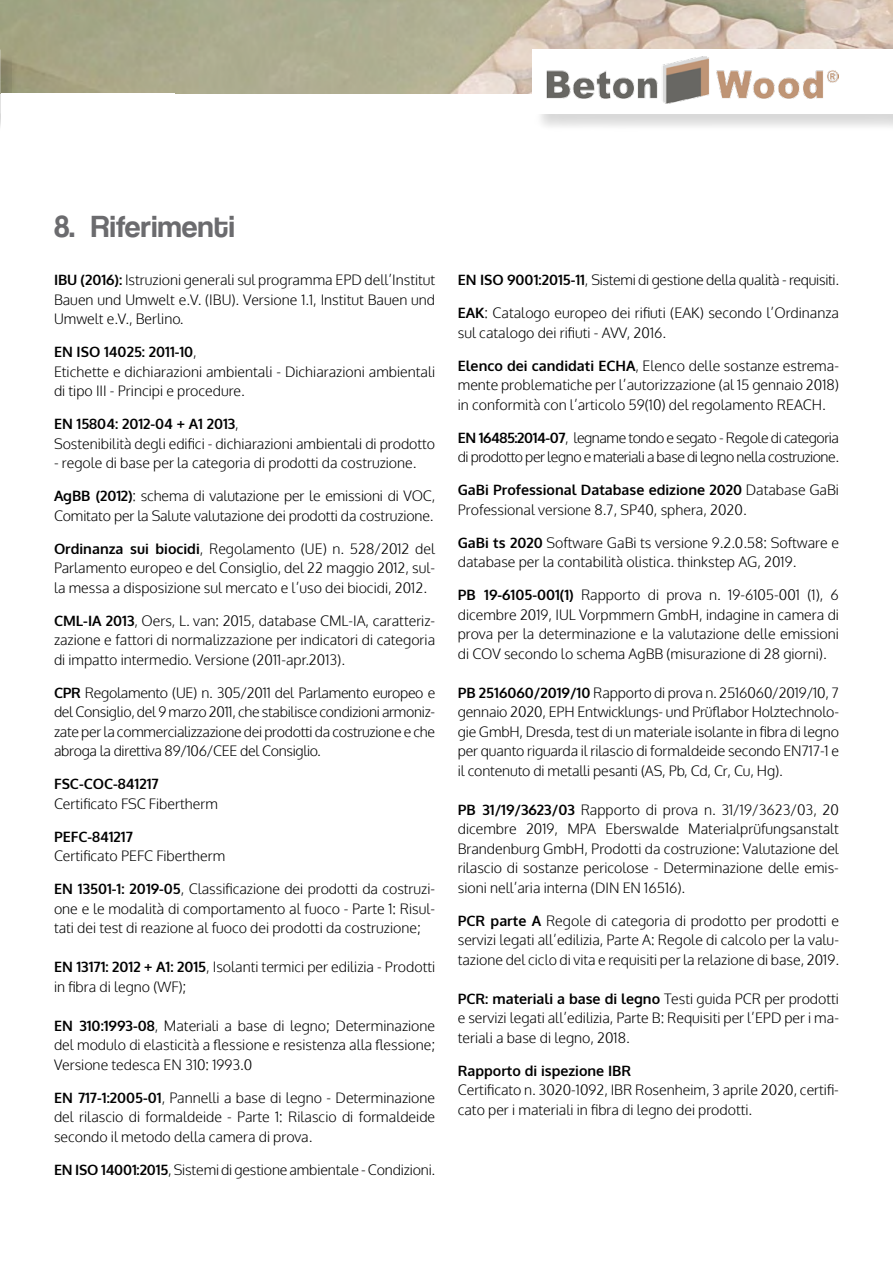
<style>
.page{position:relative;width:893px;height:1263px;background:#fff}
.page>*{position:absolute;margin:0;border:0;box-sizing:border-box;transform-origin:0 0}
.t1{font:31.5px "Coolvetica Rg";letter-spacing:.01em;color:#6b6b6e}
.t2{font:300 14.25px/19.5px "Oxygen";color:#000;text-align:justify}
.t3{font:300 14.25px/19.5px "Oxygen";letter-spacing:-.03em;color:#000}
.t4{font:300 14.25px "Oxygen";letter-spacing:-.02em;color:#000}
.t5{font:700 14.25px "Oxygen";color:#000}
.s1{font-weight:700}
</style>
<div class="page">
<img style="left:0;top:0;width:893px;height:94px">
<div style="left:535px;top:51px;width:358px;height:81px;background:#000;opacity:.15"></div>
<div style="left:533px;top:49px;width:360px;height:64px;background:#fff"></div>
<img style="left:546px;top:57px;width:293px;height:46px">
<div style="left:0;top:51px;width:19px;height:81px;background:#000;opacity:.15"></div>
<div style="left:2px;top:94px;width:173px;height:69px;background:#fff"></div>
<h1 class="t1" style="left:54px;top:207px;width:182px">8. Riferimenti</h1>
<p class="t2" style="left:54px;top:271px;width:383px"><span class="s1">IBU (2016):</span> Istruzioni generali sul programma EPD dell’Institut Bauen und Umwelt e.V. (IBU). Versione 1.1, Institut Bauen und Umwelt e.V., Berlino.</p>
<p class="t2" style="left:54px;top:343px;width:383px;text-align:left"><span class="s1">EN ISO 14025: 2011-10</span>,<br>Etichette e dichiarazioni ambientali - Dichiarazioni ambientali di tipo III - Principi e procedure.</p>
<p class="t2" style="left:54px;top:415px;width:383px"><span class="s1">EN 15804: 2012-04 + A1 2013</span>,<br>Sostenibilità degli edifici - dichiarazioni ambientali di prodotto</p>
<p class="t2" style="left:54px;top:454px;width:364px">- regole di base per la categoria di prodotti da costruzione.</p>
<p class="t2" style="left:54px;top:487px;width:383px"><span class="s1">AgBB (2012)</span>: schema di valutazione per le emissioni di VOC,<br>Comitato per la Salute valutazione dei prodotti da costruzione.</p>
<p class="t2" style="left:54px;top:539px;width:383px"><span class="s1">Ordinanza sui biocidi</span>, Regolamento (UE) n. 528/2012 del Parlamento europeo e del Consiglio, del 22 maggio 2012, sul&shy;la messa a disposizione sul mercato e l’uso dei biocidi, 2012.</p>
<p class="t2" style="left:54px;top:611px;width:383px"><span class="s1">CML-IA 2013</span>, Oers, L. van: 2015, database CML-IA, caratteriz&shy;zazione e fattori di normalizzazione per indicatori di categoria di impatto intermedio. Versione (2011-apr.2013).</p>
<p class="t2" style="left:54px;top:683px;width:383px"><span class="s1">CPR</span> Regolamento (UE) n. 305/2011 del Parlamento europeo e del Consiglio, del 9 marzo 2011, che stabilisce condizioni armoniz&shy;zate per la commercializzazione dei prodotti da costruzione e che abroga la direttiva 89/106/CEE del Consiglio.</p>
<p class="t5" style="left:54px;top:775px;width:106px">FSC-COC-841217</p>
<p class="t2" style="left:54px;top:794px;width:165px">Certificato FSC Fibertherm</p>
<p class="t5" style="left:54px;top:828px;width:80px">PEFC-841217</p>
<p class="t2" style="left:54px;top:847px;width:173px">Certificato PEFC Fibertherm</p>
<p class="t2" style="left:54px;top:880px;width:383px"><span class="s1">EN 13501-1: 2019-05</span>, Classificazione dei prodotti da costruzi&shy;one e le modalità di comportamento al fuoco - Parte 1: Risul&shy;tati dei test di reazione al fuoco dei prodotti da costruzione;</p>
<p class="t2" style="left:54px;top:958px;width:383px"><span class="s1">EN 13171: 2012 + A1: 2015</span>, Isolanti termici per edilizia - Prodotti in fibra di legno (WF);</p>
<p class="t2" style="left:54px;top:1016px;width:383px"><span class="s1">EN 310:1993-08</span>, Materiali a base di legno; Determinazione del modulo di elasticità a flessione e resistenza alla flessione; Versione tedesca EN 310: 1993.0</p>
<p class="t2" style="left:54px;top:1088px;width:383px"><span class="s1">EN 717-1:2005-01</span>, Pannelli a base di legno - Determinazione del rilascio di formaldeide - Parte 1: Rilascio di formaldeide secondo il metodo della camera di prova.</p>
<p class="t2" style="left:54px;top:1160px;width:383px"><span class="s1">EN ISO 14001:2015</span>, Sistemi di gestione ambientale - Condizioni.</p>
<p class="t4" style="left:458px;top:271px;width:383px"><span class="s1">EN ISO 9001:2015-11</span>, Sistemi di gestione della qualità - requisiti.</p>
<p class="t2" style="left:458px;top:304px;width:383px"><span class="s1">EAK</span>: Catalogo europeo dei rifiuti (EAK) secondo l’Ordinanza sul catalogo dei rifiuti - AVV, 2016.</p>
<p class="t2" style="left:458px;top:356px;width:383px"><span class="s1">Elenco dei candidati ECHA</span>, Elenco delle sostanze estrema&shy;mente problematiche per l’autorizzazione (al 15 gennaio 2018) in conformità con l’articolo 59(10) del regolamento REACH.</p>
<p class="t3" style="left:458px;top:428px;width:383px"><span class="s1">EN 16485:2014-07</span>, legname tondo e segato - Regole di categoria di prodotto per legno e materiali a base di legno nella costruzione.</p>
<p class="t2" style="left:458px;top:481px;width:383px"><span class="s1">GaBi Professional Database edizione 2020</span> Database GaBi<br>Professional versione 8.7, SP40, sphera, 2020.</p>
<p class="t2" style="left:458px;top:533px;width:383px"><span class="s1">GaBi ts 2020</span> Software GaBi ts versione 9.2.0.58: Software e database per la contabilità olistica. thinkstep AG, 2019.</p>
<p class="t2" style="left:458px;top:586px;width:383px"><span class="s1">PB 19-6105-001(1)</span> Rapporto di prova n. 19-6105-001 (1), 6 dicembre 2019, IUL Vorpmmern GmbH, indagine in camera di prova per la determinazione e la valutazione delle emissioni di COV secondo lo schema AgBB (misurazione di 28 giorni).</p>
<p class="t2" style="left:458px;top:683px;width:383px"><span class="s1">PB 2516060/2019/10</span> Rapporto di prova n. 2516060/2019/10, 7 gennaio 2020, EPH Entwicklungs- und Prüflabor Holztechnolo&shy;gie GmbH, Dresda, test di un materiale isolante in fibra di legno per quanto riguarda il rilascio di formaldeide secondo EN717-1 e il contenuto di metalli pesanti (AS, Pb, Cd, Cr, Cu, Hg).</p>
<p class="t2" style="left:458px;top:800px;width:383px"><span class="s1">PB 31/19/3623/03</span> Rapporto di prova n. 31/19/3623/03, 20 dicembre 2019, MPA Eberswalde Materialprüfungsanstalt Brandenburg GmbH, Prodotti da costruzione: Valutazione del rilascio di sostanze pericolose - Determinazione delle emis&shy;sioni nell’aria interna (DIN EN 16516).</p>
<p class="t2" style="left:458px;top:911px;width:383px"><span class="s1">PCR parte A</span> Regole di categoria di prodotto per prodotti e servizi legati all’edilizia, Parte A: Regole di calcolo per la valu&shy;tazione del ciclo di vita e requisiti per la relazione di base, 2019.</p>
<p class="t2" style="left:458px;top:989px;width:383px"><span class="s1">PCR: materiali a base di legno</span> Testi guida PCR per prodotti e servizi legati all’edilizia, Parte B: Requisiti per l’EPD per i ma&shy;teriali a base di legno, 2018.</p>
<p class="t5" style="left:458px;top:1062px;width:175px">Rapporto di ispezione IBR</p>
<p class="t2" style="left:458px;top:1081px;width:383px">Certificato n. 3020-1092, IBR Rosenheim, 3 aprile 2020, certifi&shy;cato per i materiali in fibra di legno dei prodotti.</p>
</div>
